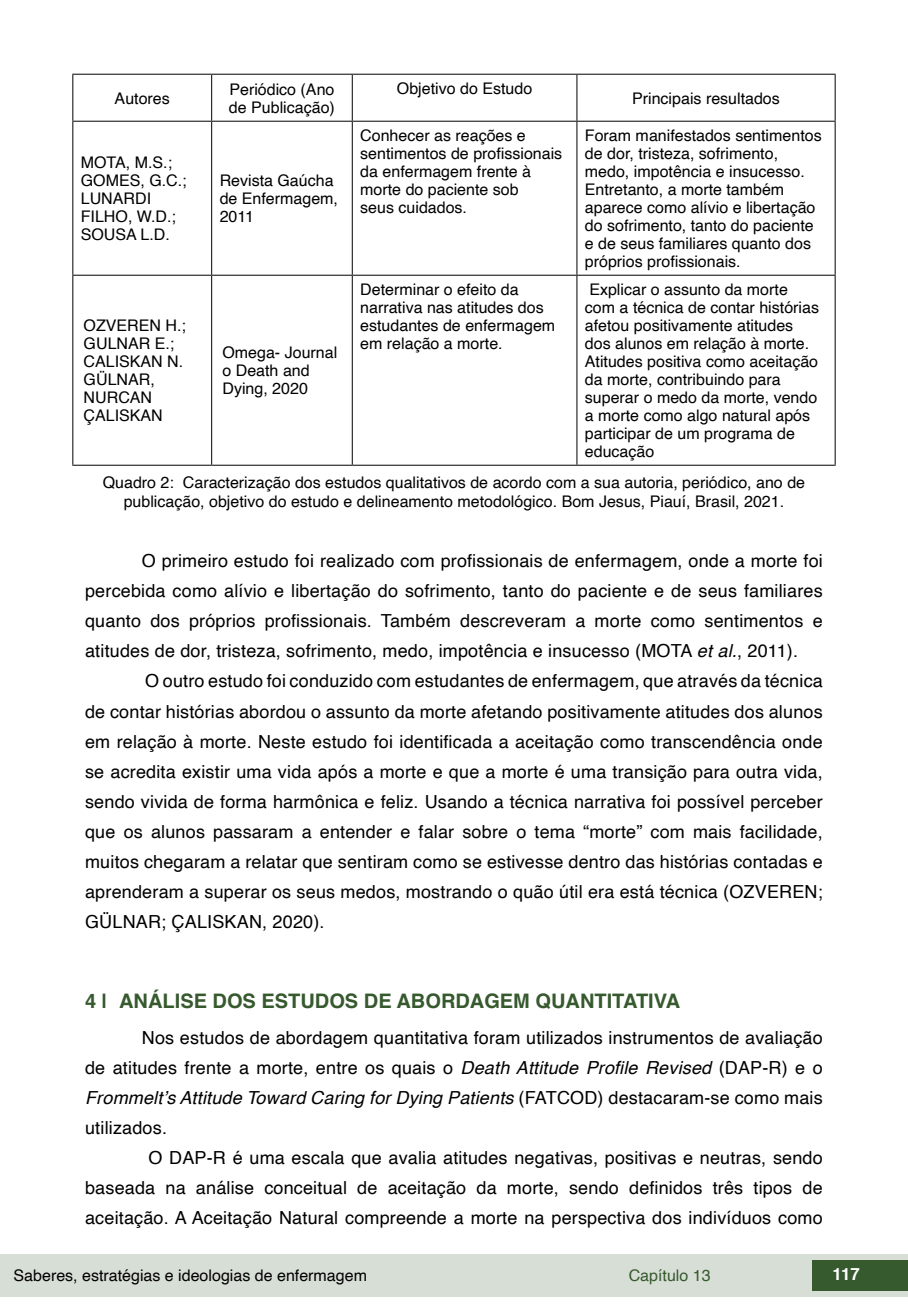
<style>
.page{position:relative;width:908px;height:1304px;background:#fff}
.page>*{position:absolute;margin:0;border:0;box-sizing:border-box;transform-origin:0 0}
.t1{font:700 20px "Helvetica";color:#36592e}
.t2{font:18px/30px "Helvetica";letter-spacing:.01em;color:#000;text-align:justify}
.t3{font:700 16.8px "Helvetica";color:#fff}
.t4{font:16px/18px "Helvetica";color:#000}
.t5{font:16px "Helvetica";color:#36592e}
.s1{font-style:italic}
</style>
<div class="page">
<div style="left:0;top:1254px;width:906px;height:43px;background:#d7ded5"></div>
<div style="left:812px;top:1261px;width:95px;height:30px;background:#36592e"></div>
<hr style="left:72px;top:74px;width:139px;height:1px;background:#000">
<hr style="left:211px;top:74px;width:141px;height:1px;background:#000">
<hr style="left:352px;top:74px;width:224px;height:1px;background:#000">
<hr style="left:576px;top:74px;width:259px;height:1px;background:#000">
<hr style="left:72px;top:121px;width:139px;height:1px;background:#000">
<hr style="left:211px;top:121px;width:141px;height:1px;background:#000">
<hr style="left:352px;top:121px;width:224px;height:1px;background:#000">
<hr style="left:576px;top:121px;width:259px;height:1px;background:#000">
<hr style="left:72px;top:275px;width:139px;height:1px;background:#000">
<hr style="left:211px;top:275px;width:141px;height:1px;background:#000">
<hr style="left:352px;top:275px;width:224px;height:1px;background:#000">
<hr style="left:576px;top:275px;width:259px;height:1px;background:#000">
<hr style="left:72px;top:465px;width:139px;height:1px;background:#000">
<hr style="left:211px;top:465px;width:141px;height:1px;background:#000">
<hr style="left:352px;top:465px;width:224px;height:1px;background:#000">
<hr style="left:576px;top:465px;width:259px;height:1px;background:#000">
<hr style="left:72px;top:75px;width:1px;height:46px;background:#000">
<hr style="left:72px;top:122px;width:1px;height:153px;background:#000">
<hr style="left:72px;top:276px;width:1px;height:189px;background:#000">
<hr style="left:211px;top:75px;width:1px;height:46px;background:#000">
<hr style="left:351px;top:75px;width:1px;height:46px;background:#000">
<hr style="left:576px;top:75px;width:1px;height:46px;background:#000">
<hr style="left:834px;top:75px;width:1px;height:46px;background:#000">
<hr style="left:211px;top:122px;width:1px;height:153px;background:#000">
<hr style="left:351px;top:122px;width:1px;height:153px;background:#000">
<hr style="left:576px;top:122px;width:1px;height:153px;background:#000">
<hr style="left:834px;top:122px;width:1px;height:153px;background:#000">
<hr style="left:211px;top:276px;width:1px;height:189px;background:#000">
<hr style="left:351px;top:276px;width:1px;height:189px;background:#000">
<hr style="left:576px;top:276px;width:1px;height:189px;background:#000">
<hr style="left:834px;top:276px;width:1px;height:189px;background:#000">
<p class="t4" style="left:115px;top:90px;width:57px">Autores</p>
<p class="t4" style="left:229px;top:81px;width:107px">Periódico (Ano de Publicação)</p>
<p class="t4" style="left:397px;top:80px;width:137px">Objetivo do Estudo</p>
<p class="t4" style="left:632px;top:90px;width:149px">Principais resultados</p>
<p class="t4" style="left:81px;top:154px;width:107px">MOTA, M.S.;<br>GOMES, G.C.;<br>LUNARDI<br>FILHO, W.D.;<br>SOUSA L.D.</p>
<p class="t4" style="left:219px;top:172px;width:120px">Revista Gaúcha de Enfermagem,<br>2011</p>
<p class="t4" style="left:360px;top:127px;width:203px">Conhecer as reações e sentimentos de profissionais da enfermagem frente à morte do paciente sob<br>seus cuidados.</p>
<p class="t4" style="left:584px;top:127px;width:238px">Foram manifestados sentimentos de dor, tristeza, sofrimento, medo, impotência e insucesso.<br>Entretanto, a morte também aparece como alívio e libertação do sofrimento, tanto do paciente e de seus familiares quanto dos próprios profissionais.</p>
<p class="t4" style="left:360px;top:281px;width:196px">Determinar o efeito da narrativa nas atitudes dos estudantes de enfermagem em relação a morte.</p>
<p class="t4" style="left:584px;top:281px;width:235px">Explicar o assunto da morte<br>com a técnica de contar histórias afetou positivamente atitudes dos alunos em relação à morte.<br>Atitudes positiva como aceitação da morte, contribuindo para superar o medo da morte, vendo a morte como algo natural após participar de um programa de educação</p>
<p class="t4" style="left:103px;top:474px;width:703px;line-height:19.2px;text-align:center">Quadro 2: Caracterização dos estudos qualitativos de acordo com a sua autoria, periódico, ano de publicação, objetivo do estudo e delineamento metodológico. Bom Jesus, Piauí, Brasil, 2021.</p>
<p class="t4" style="left:84px;top:317px;width:104px">OZVEREN H.;<br>GULNAR E.;<br>CALISKAN N.<br>GÜLNAR,<br>NURCAN<br>ÇALISKAN</p>
<p class="t4" style="left:222px;top:344px;width:116px">Omega- Journal o Death and<br>Dying, 2020</p>
<p class="t2" style="left:85px;top:547px;width:739px;text-indent:57px">O primeiro estudo foi realizado com profissionais de enfermagem, onde a morte foi percebida como alívio e libertação do sofrimento, tanto do paciente e de seus familiares quanto dos próprios profissionais. Também descreveram a morte como sentimentos e atitudes de dor, tristeza, sofrimento, medo, impotência e insucesso (MOTA <span class="s1">et al.</span>, 2011).</p>
<p class="t2" style="left:85px;top:667px;width:739px;text-indent:60px">O outro estudo foi conduzido com estudantes de enfermagem, que através da técnica de contar histórias abordou o assunto da morte afetando positivamente atitudes dos alunos em relação à morte. Neste estudo foi identificada a aceitação como transcendência onde se acredita existir uma vida após a morte e que a morte é uma transição para outra vida, sendo vivida de forma harmônica e feliz. Usando a técnica narrativa foi possível perceber que os alunos passaram a entender e falar sobre o tema “morte” com mais facilidade, muitos chegaram a relatar que sentiram como se estivesse dentro das histórias contadas e aprenderam a superar os seus medos, mostrando o quão útil era está técnica (OZVEREN; GÜLNAR; ÇALISKAN, 2020).</p>
<p class="t1" style="left:85px;top:985px;width:596px">4 | ANÁLISE DOS ESTUDOS DE ABORDAGEM QUANTITATIVA</p>
<p class="t2" style="left:85px;top:1023px;width:738px;text-indent:57px">Nos estudos de abordagem quantitativa foram utilizados instrumentos de avaliação de atitudes frente a morte, entre os quais o <span class="s1">Death Attitude Profile Revised</span> (DAP-R) e o <span class="s1">Frommelt’s Attitude Toward Caring for Dying Patients</span> (FATCOD) destacaram-se como mais utilizados.</p>
<p class="t2" style="left:85px;top:1143px;width:738px;text-indent:63px">O DAP-R é uma escala que avalia atitudes negativas, positivas e neutras, sendo baseada na análise conceitual de aceitação da morte, sendo definidos três tipos de aceitação. A Aceitação Natural compreende a morte na perspectiva dos indivíduos como</p>
<p class="t4" style="left:14px;top:1267px;width:355px">Saberes, estratégias e ideologias de enfermagem</p>
<p class="t5" style="left:628px;top:1263px;width:83px">Capítulo 13</p>
<p class="t3" style="left:832px;top:1261px;width:29px">117</p>
</div>
